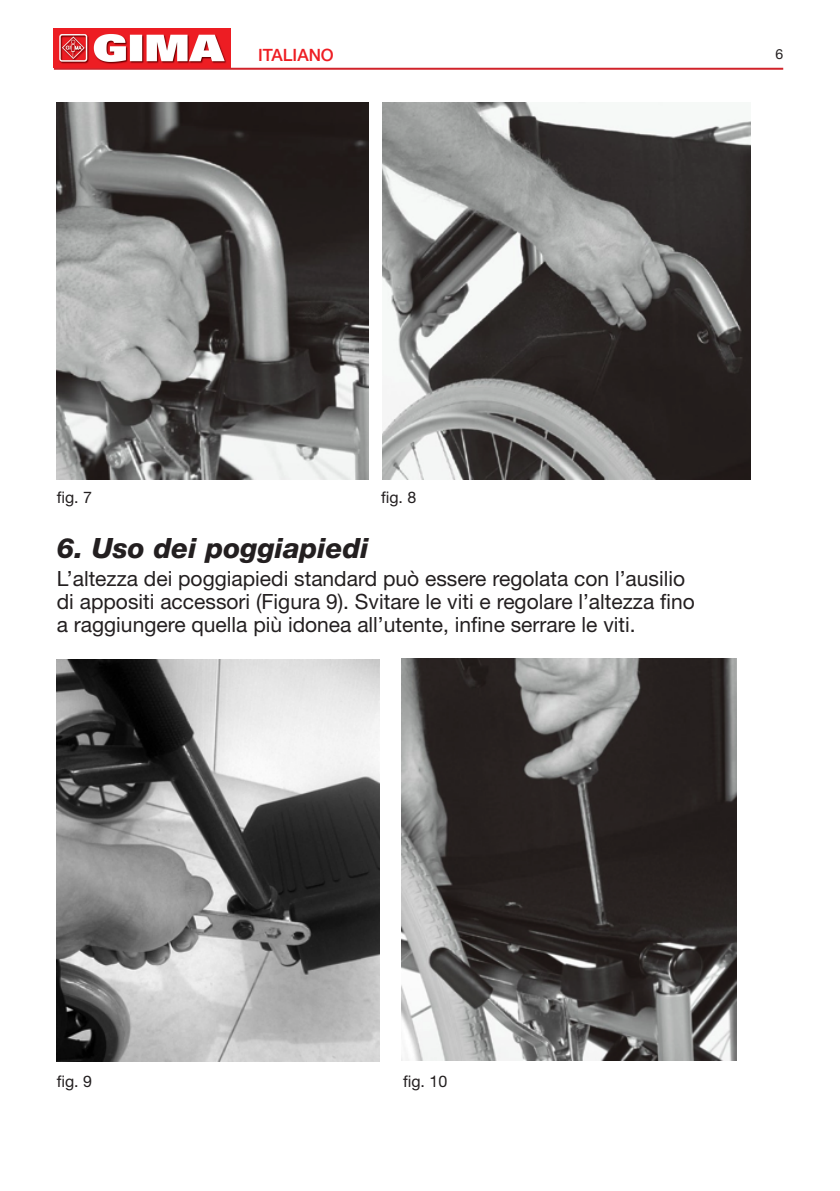
<style>
.page{position:relative;width:840px;height:1191px;background:#fff}
.page>*{position:absolute;margin:0;border:0;box-sizing:border-box;transform-origin:0 0}
.t1{font:italic 800 28px "Helvetica Neue LT Std";color:#231f20}
.t2{font:21px/23px "Helvetica Neue LT Std";color:#231f20}
.t3{font:500 17px "Helvetica Neue LT Std";color:#ee1d23}
.t4{font:16px "Helvetica Neue LT Std";color:#231f20}
.t5{font:14px "Helvetica Neue LT Std";color:#231f20}
</style>
<div class="page">
<hr style="left:54px;top:68px;width:728px;height:2px;background:#d1232a">
<img style="left:54px;top:28px;width:176px;height:40px">
<img style="left:57px;top:102px;width:312px;height:377px">
<img style="left:382px;top:102px;width:367px;height:377px">
<img style="left:401px;top:658px;width:334px;height:402px">
<img style="left:57px;top:660px;width:322px;height:401px">
<p class="t3" style="left:258px;top:45px;width:77px">ITALIANO</p>
<p class="t5" style="left:775px;top:46px;width:9px">6</p>
<p class="t4" style="left:57px;top:488px;width:37px">fig. 7</p>
<p class="t4" style="left:381px;top:488px;width:37px">fig. 8</p>
<p class="t1" style="left:57px;top:531px;width:313px">6. Uso dei poggiapiedi</p>
<p class="t2" style="left:57px;top:567px;width:639px">L’altezza dei poggiapiedi standard può essere regolata con l’ausilio di appositi accessori (Figura 9). Svitare le viti e regolare l’altezza fino a raggiungere quella più idonea all’utente, infine serrare le viti.</p>
<p class="t4" style="left:57px;top:1072px;width:37px">fig. 9</p>
<p class="t4" style="left:403px;top:1072px;width:46px">fig. 10</p>
</div>
